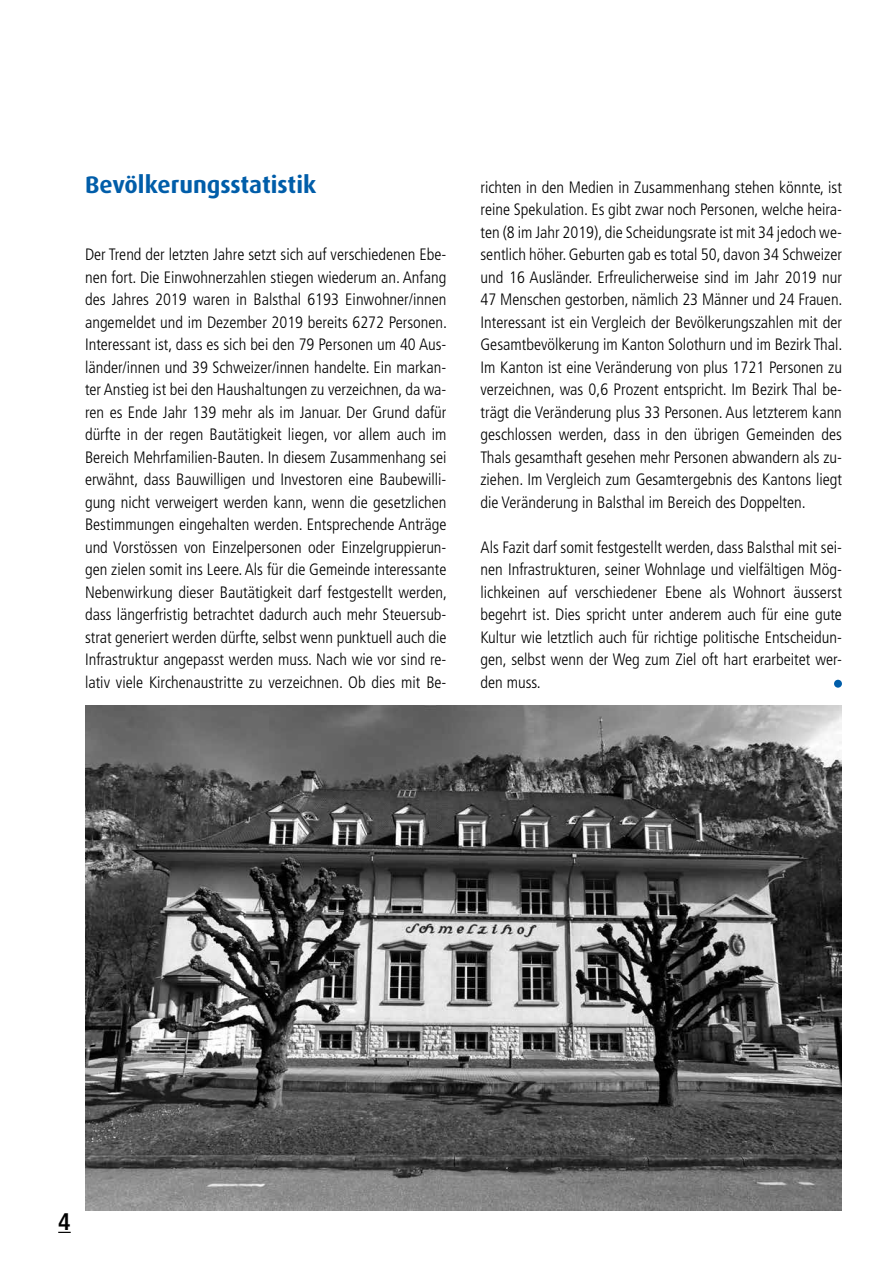
<style>
.page{position:relative;width:893px;height:1263px;background:#fff}
.page>*{position:absolute;margin:0;border:0;box-sizing:border-box;transform-origin:0 0}
.t1{font:700 24px "Dax";color:#005da9}
.t2{font:700 condensed 24px "Frutiger";color:#000}
.t3{font:300 condensed 16.5px/22.5px "Frutiger";color:#000;text-align:justify}
</style>
<div class="page">
<svg style="left:58px;top:1232px;width:13px;height:1px"></svg>
<img style="left:85px;top:706px;width:757px;height:504px">
<div style="left:834px;top:680px;width:8px;height:8px;background:#005da9;border-radius:50%"></div>
<h1 class="t1" style="left:85px;top:171px;width:233px">Bevölkerungsstatistik</h1>
<p class="t3" style="left:85px;top:243px;width:364px">Der Trend der letzten Jahre setzt sich auf verschiedenen Ebe&shy;nen fort. Die Einwohnerzahlen stiegen wiederum an. Anfang des Jahres 2019 waren in Balsthal 6193 Einwohner/innen angemeldet und im Dezember 2019 bereits 6272 Personen.<br>Interessant ist, dass es sich bei den 79 Personen um 40 Aus&shy;länder/innen und 39 Schweizer/innen handelte. Ein markan&shy;ter Anstieg ist bei den Haushaltungen zu verzeichnen, da wa&shy;ren es Ende Jahr 139 mehr als im Januar. Der Grund dafür dürfte in der regen Bautätigkeit liegen, vor allem auch im Bereich Mehrfamilien-Bauten. In diesem Zusammenhang sei erwähnt, dass Bauwilligen und Investoren eine Baubewilli&shy;gung nicht verweigert werden kann, wenn die gesetzlichen Bestimmungen eingehalten werden. Entsprechende Anträge und Vorstössen von Einzelpersonen oder Einzelgruppierun&shy;gen zielen somit ins Leere. Als für die Gemeinde interessante Nebenwirkung dieser Bautätigkeit darf festgestellt werden, dass längerfristig betrachtet dadurch auch mehr Steuersub&shy;strat generiert werden dürfte, selbst wenn punktuell auch die Infrastruktur angepasst werden muss. Nach wie vor sind re&shy;lativ viele Kirchenaustritte zu verzeichnen. Ob dies mit Be-</p>
<p class="t3" style="left:480px;top:176px;width:364px">richten in den Medien in Zusammenhang stehen könnte, ist reine Spekulation. Es gibt zwar noch Personen, welche heira&shy;ten (8 im Jahr 2019), die Scheidungsrate ist mit 34 jedoch we&shy;sentlich höher. Geburten gab es total 50, davon 34 Schweizer und 16 Ausländer. Erfreulicherweise sind im Jahr 2019 nur 47 Menschen gestorben, nämlich 23 Männer und 24 Frauen.<br>Interessant ist ein Vergleich der Bevölkerungszahlen mit der Gesamtbevölkerung im Kanton Solothurn und im Bezirk Thal.<br>Im Kanton ist eine Veränderung von plus 1721 Personen zu verzeichnen, was 0,6 Prozent entspricht. Im Bezirk Thal be&shy;trägt die Veränderung plus 33 Personen. Aus letzterem kann geschlossen werden, dass in den übrigen Gemeinden des Thals gesamthaft gesehen mehr Personen abwandern als zu&shy;ziehen. Im Vergleich zum Gesamtergebnis des Kantons liegt die Veränderung in Balsthal im Bereich des Doppelten.</p>
<p class="t3" style="left:480px;top:536px;width:363px">Als Fazit darf somit festgestellt werden, dass Balsthal mit sei&shy;nen Infrastrukturen, seiner Wohnlage und vielfältigen Mög&shy;lichkeinen auf verschiedener Ebene als Wohnort äusserst begehrt ist. Dies spricht unter anderem auch für eine gute Kultur wie letztlich auch für richtige politische Entscheidun&shy;gen, selbst wenn der Weg zum Ziel oft hart erarbeitet wer&shy;den muss.</p>
<h1 class="t2" style="left:58px;top:1207px;width:14px">4</h1>
</div>
